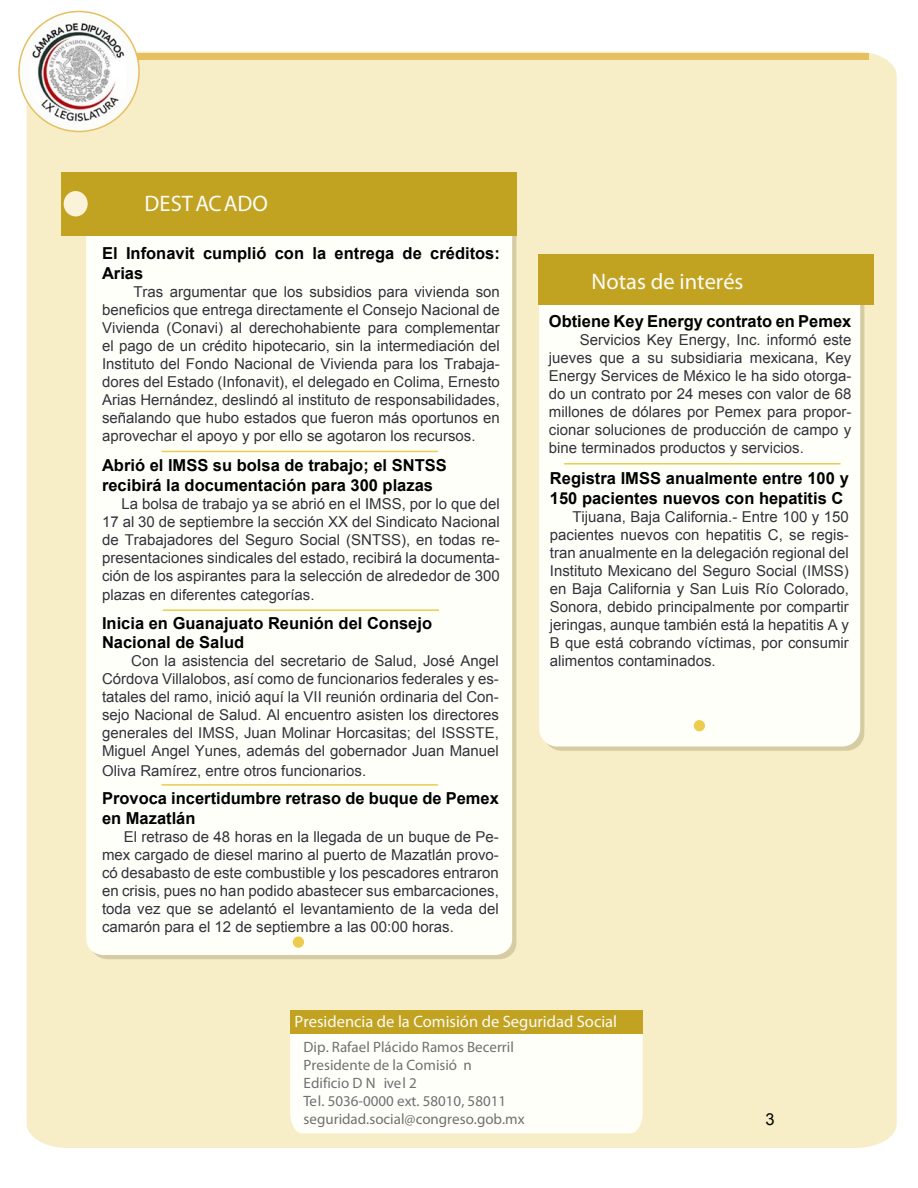
<style>
.page{position:relative;width:918px;height:1188px;background:#fff}
.page>*{position:absolute;margin:0;border:0;box-sizing:border-box;transform-origin:0 0}
.t1{font:22.5px "Myriad Pro";color:#fcfcfa}
.t2{font:700 16.5px/19.8px "Arial";color:#010101}
.t3{font:16.5px "Myriad Pro";color:#fcfcfa}
.t4{font:16.5px "Arial";color:#000}
.t5{font:15px/18px "Arial";color:#34323a;text-align:justify}
.t6{font:15px/18px "Myriad Pro";color:#707070}
</style>
<div class="page">
<div style="left:27px;top:51px;width:870px;height:1097px;background:#f7edc7"></div>
<div style="left:129px;top:53px;width:740px;height:6px;background:#e6bf61"></div>
<svg style="left:18px;top:11px;width:122px;height:121px"></svg>
<img style="left:31px;top:22px;width:95px;height:101px">
<div style="left:86px;top:196px;width:426px;height:759px;background:#fffffa;border-radius:17px"></div>
<div style="left:61px;top:172px;width:456px;height:64px;background:#c2a321"></div>
<div style="left:64px;top:191px;width:24px;height:25px;background:#faf2d9;border-radius:50%"></div>
<div style="left:543px;top:271px;width:321px;height:480px;background:linear-gradient(to right,#d7cda5,#d6cca3);border-radius:18px"></div>
<div style="left:539px;top:266px;width:321px;height:480px;background:#fffffa;border-radius:18px"></div>
<div style="left:538px;top:254px;width:336px;height:51px;background:#c2a321"></div>
<svg style="left:290px;top:1034px;width:353px;height:99px"></svg>
<div style="left:290px;top:1011px;width:353px;height:23px;background:#c2a321"></div>
<div style="left:293px;top:936px;width:11px;height:12px;background:#ebcc4d;border-radius:50%"></div>
<hr style="left:162px;top:451px;width:276px;height:1px;background:#ebcc4d">
<div style="left:694px;top:720px;width:11px;height:11px;background:#ebcc4d;border-radius:50%"></div>
<hr style="left:163px;top:609px;width:276px;height:2px;background:#ebcc4d">
<hr style="left:564px;top:463px;width:276px;height:2px;background:#ebcc4d">
<hr style="left:162px;top:784px;width:276px;height:2px;background:#ebcc4d">
<p class="t1" style="left:145px;top:190px;width:125px">DESTACADO</p>
<p class="t2" style="left:102px;top:244px;width:399px">El Infonavit cumplió con la entrega de créditos:<br>Arias</p>
<p class="t5" style="left:102px;top:282px;width:399px;text-indent:31px">Tras argumentar que los subsidios para vivienda son beneficios que entrega directamente el Consejo Nacional de Vivienda (Conavi) al derechohabiente para complementar el pago de un crédito hipotecario, sin la intermediación del Instituto del Fondo Nacional de Vivienda para los Trabaja&shy;dores del Estado (Infonavit), el delegado en Colima, Ernesto Arias Hernández, deslindó al instituto de responsabilidades, señalando que hubo estados que fueron más oportunos en aprovechar el apoyo y por ello se agotaron los recursos.</p>
<p class="t2" style="left:102px;top:456px;width:346px">Abrió el IMSS su bolsa de trabajo; el SNTSS recibirá la documentación para 300 plazas</p>
<p class="t5" style="left:102px;top:495px;width:399px;text-indent:20px">La bolsa de trabajo ya se abrió en el IMSS, por lo que del 17 al 30 de septiembre la sección XX del Sindicato Nacional de Trabajadores del Seguro Social (SNTSS), en todas re&shy;presentaciones sindicales del estado, recibirá la documenta&shy;ción de los aspirantes para la selección de alrededor de 300</p>
<p class="t5" style="left:102px;top:586px;width:214px">plazas en diferentes categorías.</p>
<p class="t2" style="left:102px;top:613px;width:332px">Inicia en Guanajuato Reunión del Consejo<br>Nacional de Salud</p>
<p class="t5" style="left:102px;top:652px;width:398px;text-indent:29px">Con la asistencia del secretario de Salud, José Angel Córdova Villalobos, así como de funcionarios federales y es&shy;tatales del ramo, inició aquí la VII reunión ordinaria del Con&shy;sejo Nacional de Salud. Al encuentro asisten los directores generales del IMSS, Juan Molinar Horcasitas; del ISSSTE, Miguel Angel Yunes, además del gobernador Juan Manuel</p>
<p class="t5" style="left:102px;top:762px;width:266px">Oliva Ramírez, entre otros funcionarios.</p>
<p class="t2" style="left:102px;top:789px;width:398px">Provoca incertidumbre retraso de buque de Pemex en Mazatlán</p>
<p class="t5" style="left:102px;top:828px;width:398px;text-indent:22px">El retraso de 48 horas en la llegada de un buque de Pe&shy;mex cargado de diesel marino al puerto de Mazatlán provo&shy;có desabasto de este combustible y los pescadores entraron en crisis, pues no han podido abastecer sus embarcaciones, toda vez que se adelantó el levantamiento de la veda del camarón para el 12 de septiembre a las 00:00 horas.</p>
<p class="t1" style="left:592px;top:268px;width:153px">Notas de interés</p>
<p class="t2" style="left:549px;top:312px;width:304px">Obtiene Key Energy contrato en Pemex</p>
<p class="t5" style="left:549px;top:331px;width:304px;text-indent:31px">Servicios Key Energy, Inc. informó este jueves que a su subsidiaria mexicana, Key Energy Services de México le ha sido otorga&shy;do un contrato por 24 meses con valor de 68 millones de dólares por Pemex para propor&shy;cionar soluciones de producción de campo y bine terminados productos y servicios.</p>
<p class="t2" style="left:550px;top:469px;width:301px">Registra IMSS anualmente entre 100 y<br>150 pacientes nuevos con hepatitis C</p>
<p class="t5" style="left:550px;top:508px;width:301px;text-indent:23px">Tijuana, Baja California.- Entre 100 y 150 pacientes nuevos con hepatitis C, se regis&shy;tran anualmente en la delegación regional del Instituto Mexicano del Seguro Social (IMSS) en Baja California y San Luis Río Colorado, Sonora, debido principalmente por compartir jeringas, aunque también está la hepatitis A y B que está cobrando víctimas, por consumir alimentos contaminados.</p>
<p class="t3" style="left:295px;top:1011px;width:324px">Presidencia de la Comisión de Seguridad Social</p>
<p class="t6" style="left:304px;top:1038px;width:223px">Dip. Rafael Plácido Ramos Becerril<br>Presidente de la Comisió n<br>Edificio D N ivel 2<br>Tel. 5036-0000 ext. 58010, 58011 seguridad.social@congreso.gob.mx</p>
<p class="t4" style="left:765px;top:1109px;width:11px">3</p>
</div>
